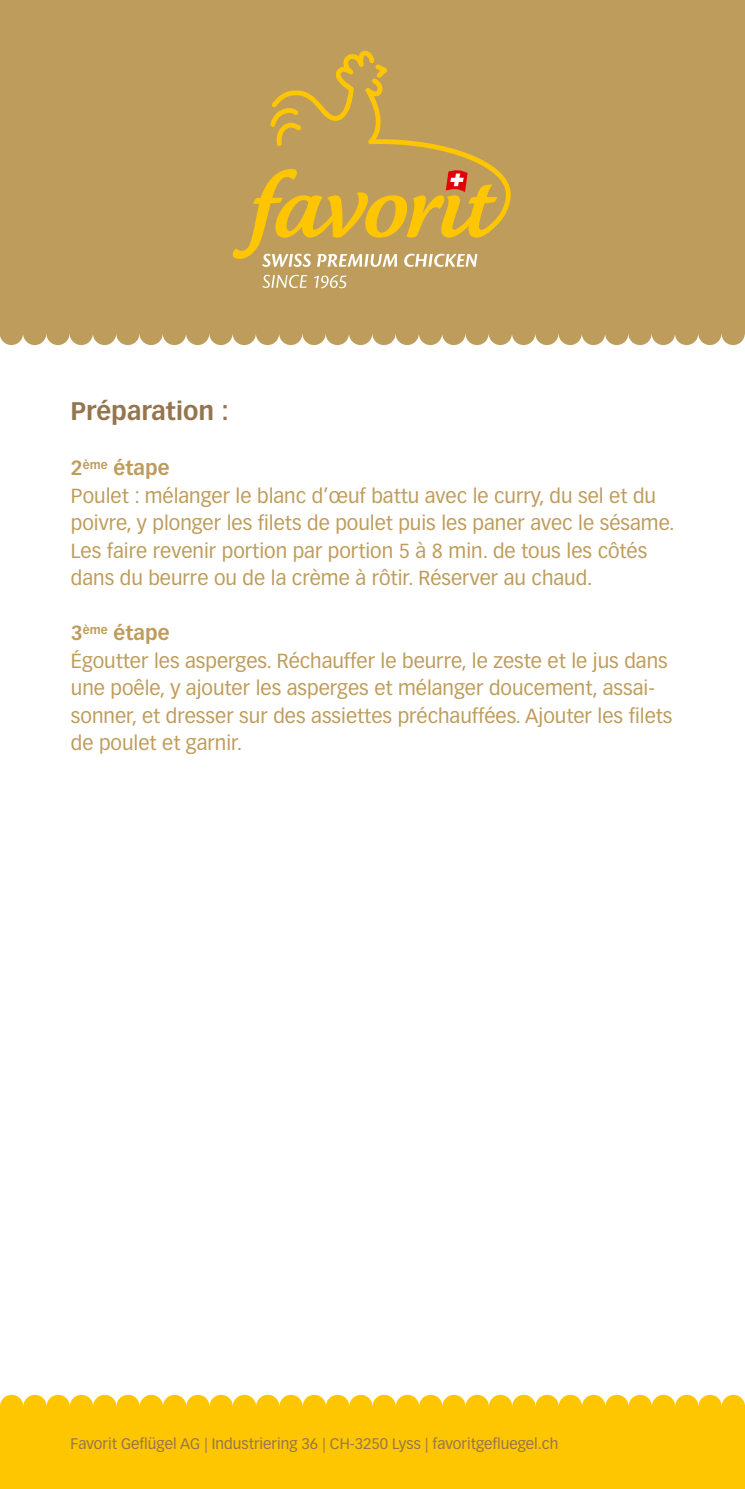
<style>
.page{position:relative;width:745px;height:1489px;background:#fff}
.page>*{position:absolute;margin:0;border:0;box-sizing:border-box;transform-origin:0 0}
.t1{font:700 25px "Vectora LT Std";color:#94754e}
.t2{font:20px/27.5px "Vectora LT Std";color:#be9c5b}
.t3{font:15px "Vectora LT Std";color:#94754e}
.s1{font-weight:700}
</style>
<div class="page">
<div style="left:0;top:1406px;width:744px;height:82px;background:#fec600"></div>
<div style="left:256px;top:322px;width:23px;height:23px;background:#be9c5b;border-radius:50%"></div>
<div style="left:93px;top:322px;width:23px;height:23px;background:#be9c5b;border-radius:50%"></div>
<div style="left:279px;top:322px;width:23px;height:23px;background:#be9c5b;border-radius:50%"></div>
<div style="left:116px;top:322px;width:23px;height:23px;background:#be9c5b;border-radius:50%"></div>
<div style="left:209px;top:322px;width:23px;height:23px;background:#be9c5b;border-radius:50%"></div>
<div style="left:46px;top:322px;width:24px;height:23px;background:#be9c5b;border-radius:50%"></div>
<div style="left:163px;top:322px;width:23px;height:23px;background:#be9c5b;border-radius:50%"></div>
<div style="left:0;top:322px;width:23px;height:23px;background:#be9c5b;border-radius:50%"></div>
<div style="left:232px;top:322px;width:24px;height:23px;background:#be9c5b;border-radius:50%"></div>
<div style="left:70px;top:322px;width:23px;height:23px;background:#be9c5b;border-radius:50%"></div>
<div style="left:186px;top:322px;width:23px;height:23px;background:#be9c5b;border-radius:50%"></div>
<div style="left:23px;top:322px;width:23px;height:23px;background:#be9c5b;border-radius:50%"></div>
<div style="left:139px;top:322px;width:24px;height:23px;background:#be9c5b;border-radius:50%"></div>
<div style="left:558px;top:322px;width:23px;height:23px;background:#be9c5b;border-radius:50%"></div>
<div style="left:395px;top:322px;width:23px;height:23px;background:#be9c5b;border-radius:50%"></div>
<div style="left:581px;top:322px;width:23px;height:23px;background:#be9c5b;border-radius:50%"></div>
<div style="left:418px;top:322px;width:24px;height:23px;background:#be9c5b;border-radius:50%"></div>
<div style="left:511px;top:322px;width:24px;height:23px;background:#be9c5b;border-radius:50%"></div>
<div style="left:349px;top:322px;width:23px;height:23px;background:#be9c5b;border-radius:50%"></div>
<div style="left:465px;top:322px;width:23px;height:23px;background:#be9c5b;border-radius:50%"></div>
<div style="left:302px;top:322px;width:23px;height:23px;background:#be9c5b;border-radius:50%"></div>
<div style="left:535px;top:322px;width:23px;height:23px;background:#be9c5b;border-radius:50%"></div>
<div style="left:372px;top:322px;width:23px;height:23px;background:#be9c5b;border-radius:50%"></div>
<div style="left:488px;top:322px;width:23px;height:23px;background:#be9c5b;border-radius:50%"></div>
<div style="left:325px;top:322px;width:24px;height:23px;background:#be9c5b;border-radius:50%"></div>
<div style="left:442px;top:322px;width:23px;height:23px;background:#be9c5b;border-radius:50%"></div>
<div style="left:697px;top:322px;width:24px;height:23px;background:#be9c5b;border-radius:50%"></div>
<div style="left:721px;top:322px;width:23px;height:23px;background:#be9c5b;border-radius:50%"></div>
<svg style="left:744px;top:322px;width:1px;height:16px"></svg>
<div style="left:651px;top:322px;width:23px;height:23px;background:#be9c5b;border-radius:50%"></div>
<div style="left:604px;top:322px;width:24px;height:23px;background:#be9c5b;border-radius:50%"></div>
<div style="left:674px;top:322px;width:23px;height:23px;background:#be9c5b;border-radius:50%"></div>
<div style="left:628px;top:322px;width:23px;height:23px;background:#be9c5b;border-radius:50%"></div>
<div style="left:0;top:0;width:744px;height:333px;background:#be9c5b"></div>
<svg style="left:262px;top:275px;width:45px;height:13px"></svg>
<svg style="left:314px;top:275px;width:32px;height:13px"></svg>
<svg style="left:232px;top:51px;width:278px;height:216px"></svg>
<div style="left:256px;top:1394px;width:23px;height:23px;background:#fec600;border-radius:50%"></div>
<div style="left:93px;top:1394px;width:23px;height:23px;background:#fec600;border-radius:50%"></div>
<div style="left:279px;top:1394px;width:23px;height:23px;background:#fec600;border-radius:50%"></div>
<div style="left:116px;top:1394px;width:24px;height:23px;background:#fec600;border-radius:50%"></div>
<div style="left:209px;top:1394px;width:24px;height:23px;background:#fec600;border-radius:50%"></div>
<div style="left:47px;top:1394px;width:23px;height:23px;background:#fec600;border-radius:50%"></div>
<div style="left:163px;top:1394px;width:23px;height:23px;background:#fec600;border-radius:50%"></div>
<div style="left:0;top:1394px;width:23px;height:23px;background:#fec600;border-radius:50%"></div>
<div style="left:233px;top:1394px;width:23px;height:23px;background:#fec600;border-radius:50%"></div>
<div style="left:70px;top:1394px;width:23px;height:23px;background:#fec600;border-radius:50%"></div>
<div style="left:186px;top:1394px;width:23px;height:23px;background:#fec600;border-radius:50%"></div>
<div style="left:23px;top:1394px;width:24px;height:23px;background:#fec600;border-radius:50%"></div>
<div style="left:140px;top:1394px;width:23px;height:23px;background:#fec600;border-radius:50%"></div>
<div style="left:558px;top:1394px;width:23px;height:23px;background:#fec600;border-radius:50%"></div>
<div style="left:395px;top:1394px;width:24px;height:23px;background:#fec600;border-radius:50%"></div>
<div style="left:581px;top:1394px;width:24px;height:23px;background:#fec600;border-radius:50%"></div>
<div style="left:419px;top:1394px;width:23px;height:23px;background:#fec600;border-radius:50%"></div>
<div style="left:512px;top:1394px;width:23px;height:23px;background:#fec600;border-radius:50%"></div>
<div style="left:349px;top:1394px;width:23px;height:23px;background:#fec600;border-radius:50%"></div>
<div style="left:465px;top:1394px;width:23px;height:23px;background:#fec600;border-radius:50%"></div>
<div style="left:302px;top:1394px;width:24px;height:23px;background:#fec600;border-radius:50%"></div>
<div style="left:535px;top:1394px;width:23px;height:23px;background:#fec600;border-radius:50%"></div>
<div style="left:372px;top:1394px;width:23px;height:23px;background:#fec600;border-radius:50%"></div>
<div style="left:488px;top:1394px;width:24px;height:23px;background:#fec600;border-radius:50%"></div>
<div style="left:326px;top:1394px;width:23px;height:23px;background:#fec600;border-radius:50%"></div>
<div style="left:442px;top:1394px;width:23px;height:23px;background:#fec600;border-radius:50%"></div>
<div style="left:698px;top:1394px;width:23px;height:23px;background:#fec600;border-radius:50%"></div>
<div style="left:721px;top:1394px;width:23px;height:23px;background:#fec600;border-radius:50%"></div>
<svg style="left:744px;top:1402px;width:1px;height:15px"></svg>
<div style="left:651px;top:1394px;width:23px;height:23px;background:#fec600;border-radius:50%"></div>
<div style="left:605px;top:1394px;width:23px;height:23px;background:#fec600;border-radius:50%"></div>
<div style="left:674px;top:1394px;width:24px;height:23px;background:#fec600;border-radius:50%"></div>
<div style="left:628px;top:1394px;width:23px;height:23px;background:#fec600;border-radius:50%"></div>
<p class="t1" style="left:71px;top:396px;width:159px">Préparation :</p>
<p class="t2" style="left:71px;top:454px;width:605px"><span class="s1">2</span><sup>ème</sup> <span class="s1">étape<br></span>Poulet : mélanger le blanc d’œuf battu avec le curry, du sel et du poivre, y plonger les filets de poulet puis les paner avec le sésame.<br>Les faire revenir portion par portion 5 à 8 min. de tous les côtés dans du beurre ou de la crème à rôtir. Réserver au chaud.</p>
<p class="t2" style="left:71px;top:619px;width:602px"><span class="s1">3</span><sup>ème</sup> <span class="s1">étape<br></span>Égoutter les asperges. Réchauffer le beurre, le zeste et le jus dans une poêle, y ajouter les asperges et mélanger doucement, assai&shy;sonner, et dresser sur des assiettes préchauffées. Ajouter les filets de poulet et garnir.</p>
<p class="t3" style="left:71px;top:1434px;width:489px">Favorit Geflügel AG | Industriering 36 | CH-3250 Lyss | favoritgefluegel.ch</p>
</div>
